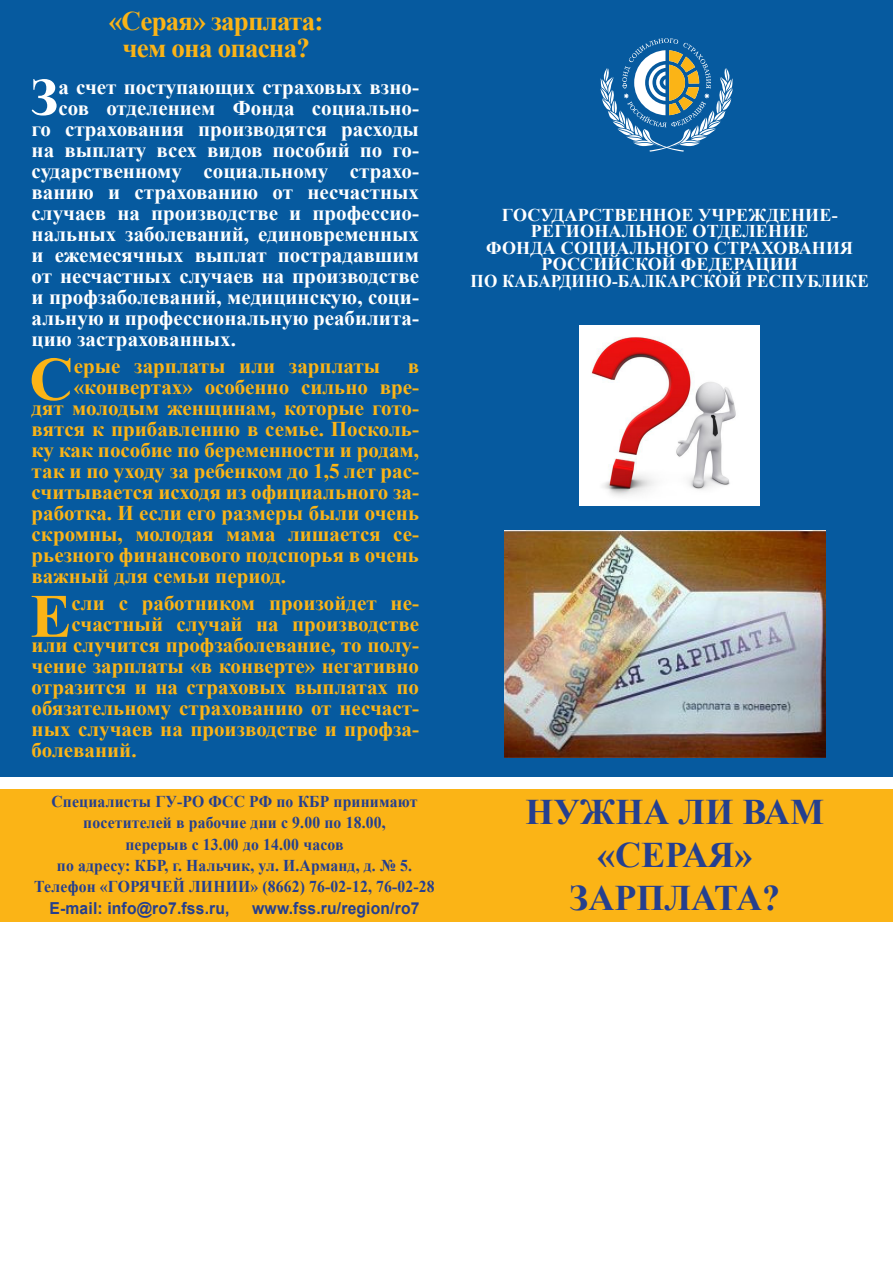
<style>
.page{position:relative;width:893px;height:1263px;background:#fff}
.page>*{position:absolute;margin:0;border:0;box-sizing:border-box;transform-origin:0 0}
.t1{font:700 61.8px "Times New Roman";color:#fbb416}
.t2{font:700 52.65px "Times New Roman";color:#fff}
.t3{font:700 36px "Times New Roman";color:#253f8e}
.Основной_текст_2{font:700 27px "Times New Roman";letter-spacing:-.03em;color:#fbb416}
.t4{font:700 21px "Times New Roman";color:#fbb416}
.t5{font:700 21px "Times New Roman";color:#fff}
.t6{font:700 18px "Times New Roman";letter-spacing:.01em;color:#fff}
.t7{font:700 18px "Times New Roman";letter-spacing:.01em;color:#fff;scale:.95 1}
.t8{font:700 16.5px/21.5px "Times New Roman";letter-spacing:.01em;color:#253f8e;text-align:center;scale:.95 1}
.t9{font:700 16.5px "Arial";letter-spacing:.01em;color:#253f8e;scale:.95 1}
</style>
<div class="page">
<div style="left:0;top:789px;width:893px;height:132px;background:#fbb416"></div>
<div style="left:0;top:0;width:893px;height:776px;background:#065a9f"></div>
<svg style="left:600px;top:38px;width:133px;height:114px"></svg>
<img style="left:580px;top:326px;width:180px;height:180px">
<img style="left:504px;top:530px;width:322px;height:227px">
<p class="Основной_текст_2" style="left:109px;top:2px;width:216px">«Серая» зарплата:</p>
<p class="Основной_текст_2" style="left:122px;top:29px;width:189px">чем она опасна?</p>
<p class="t2" style="left:31px;top:61px;width:29px">З</p>
<p class="t5" style="left:58px;top:72px;width:362px">а счет поступающих страховых взно-</p>
<p class="t5" style="left:58px;top:93px;width:362px">сов отделением Фонда социально-</p>
<p class="t5" style="left:32px;top:114px;width:389px">го страхования производятся расходы</p>
<p class="t5" style="left:32px;top:135px;width:389px">на выплату всех видов пособий по го-</p>
<p class="t5" style="left:32px;top:156px;width:389px">сударственному социальному страхо-</p>
<p class="t5" style="left:32px;top:177px;width:389px">ванию и страхованию от несчастных</p>
<p class="t5" style="left:32px;top:198px;width:389px">случаев на производстве и профессио-</p>
<p class="t5" style="left:32px;top:219px;width:389px">нальных заболеваний, единовременных</p>
<p class="t5" style="left:32px;top:240px;width:389px">и ежемесячных выплат пострадавшим</p>
<p class="t5" style="left:32px;top:261px;width:389px">от несчастных случаев на производстве</p>
<p class="t5" style="left:32px;top:282px;width:389px">и профзаболеваний, медицинскую, соци-</p>
<p class="t5" style="left:32px;top:303px;width:389px">альную и профессиональную реабилита-</p>
<p class="t5" style="left:32px;top:324px;width:206px">цию застрахованных.</p>
<p class="t1" style="left:29px;top:336px;width:46px">С</p>
<p class="t4" style="left:74px;top:351px;width:308px">ерые зарплаты или зарплаты</p>
<p class="t4" style="left:408px;top:351px;width:13px">в</p>
<p class="t4" style="left:74px;top:372px;width:347px">«конвертах» особенно сильно вре-</p>
<p class="t4" style="left:32px;top:393px;width:389px">дят молодым женщинам, которые гото-</p>
<p class="t4" style="left:32px;top:414px;width:389px">вятся к прибавлению в семье. Посколь-</p>
<p class="t4" style="left:32px;top:435px;width:389px">ку как пособие по беременности и родам,</p>
<p class="t4" style="left:32px;top:456px;width:389px">так и по уходу за ребенком до 1,5 лет рас-</p>
<p class="t4" style="left:32px;top:477px;width:389px">считывается исходя из официального за-</p>
<p class="t4" style="left:32px;top:498px;width:389px">работка. И если его размеры были очень</p>
<p class="t4" style="left:32px;top:519px;width:389px">скромны, молодая мама лишается се-</p>
<p class="t4" style="left:32px;top:540px;width:389px">рьезного финансового подспорья в очень</p>
<p class="t4" style="left:32px;top:561px;width:256px">важный для семьи период.</p>
<p class="t1" style="left:30px;top:573px;width:43px">Е</p>
<p class="t4" style="left:72px;top:588px;width:349px">сли с работником произойдет не-</p>
<p class="t4" style="left:72px;top:609px;width:349px">счастный случай на производстве</p>
<p class="t4" style="left:32px;top:630px;width:389px">или случится профзаболевание, то полу-</p>
<p class="t4" style="left:32px;top:651px;width:389px">чение зарплаты «в конверте» негативно</p>
<p class="t4" style="left:32px;top:672px;width:389px">отразится и на страховых выплатах по</p>
<p class="t4" style="left:32px;top:693px;width:389px">обязательному страхованию от несчаст-</p>
<p class="t4" style="left:32px;top:714px;width:389px">ных случаев на производстве и профза-</p>
<p class="t4" style="left:32px;top:735px;width:106px">болеваний.</p>
<p class="t8" style="left:51px;top:790px;width:387px">Специалисты ГУ-РО ФСС РФ по КБР принимают посетителей в рабочие дни с 9.00 по 18.00,</p>
<p class="t8" style="left:125px;top:833px;width:231px">перерыв с 13.00 до 14.00 часов</p>
<p class="t8" style="left:57px;top:854px;width:375px">по адресу: КБР, г. Нальчик, ул. И.Арманд, д. № 5.</p>
<p class="t8" style="left:34px;top:876px;width:423px">Телефон «ГОРЯЧЕЙ ЛИНИИ» (8662) 76-02-12, 76-02-28</p>
<p class="t9" style="left:50px;top:896px;width:191px">Е-mail: info@ro7.fss.ru,</p>
<p class="t9" style="left:252px;top:896px;width:177px">www.fss.ru/region/ro7</p>
<p class="t6" style="left:502px;top:202px;width:337px">ГОСУДАРСТВЕННОЕ УЧРЕЖДЕНИЕ-</p>
<p class="t6" style="left:531px;top:219px;width:279px">РЕГИОНАЛЬНОЕ ОТДЕЛЕНИЕ</p>
<p class="t6" style="left:486px;top:235px;width:369px">ФОНДА СОЦИАЛЬНОГО СТРАХОВАНИЯ</p>
<p class="t6" style="left:542px;top:252px;width:258px">РОССИЙСКОЙ ФЕДЕРАЦИИ</p>
<p class="t7" style="left:471px;top:268px;width:421px">ПО КАБАРДИНО-БАЛКАРСКОЙ РЕСПУБЛИКЕ</p>
<p class="t3" style="left:525px;top:787px;width:300px">НУЖНА ЛИ ВАМ</p>
<p class="t3" style="left:597px;top:830px;width:157px">«СЕРАЯ»</p>
<p class="t3" style="left:569px;top:873px;width:212px">ЗАРПЛАТА?</p>
</div>
